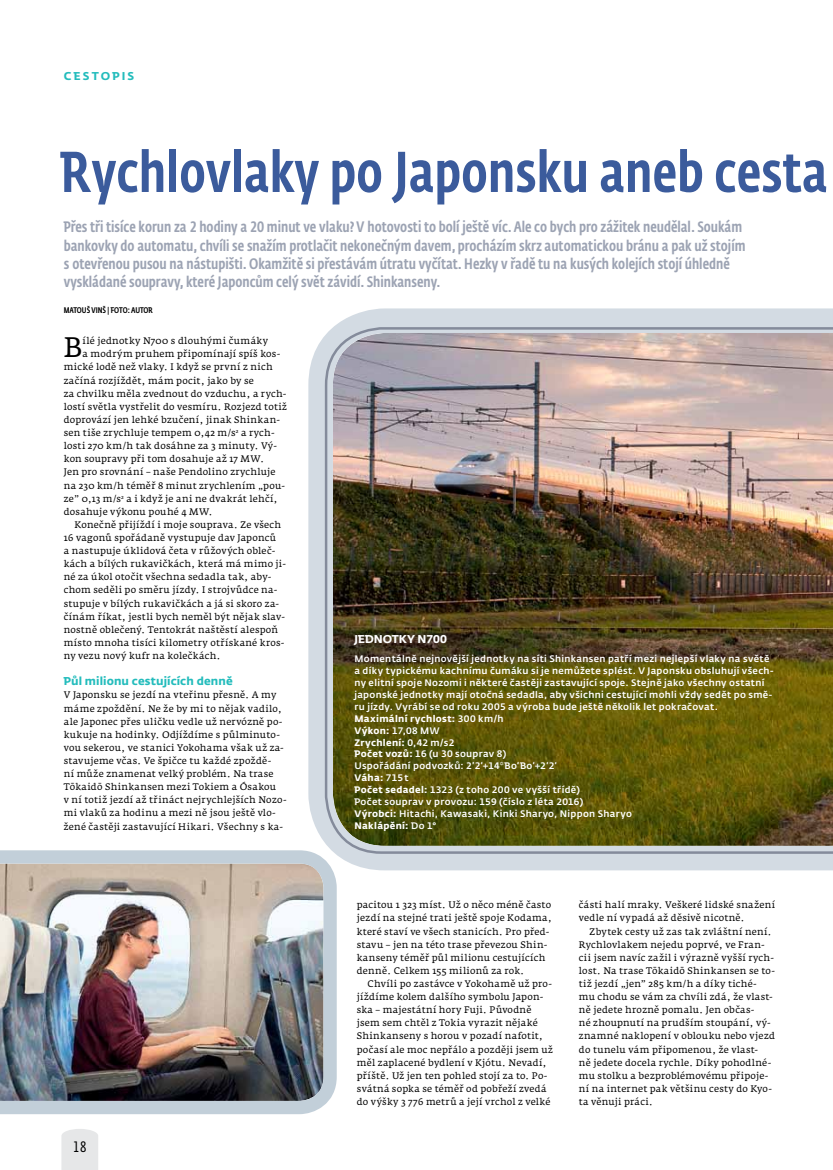
<style>
.page{position:relative;width:833px;height:1170px;background:#fff}
.page>*{position:absolute;margin:0;border:0;box-sizing:border-box;transform-origin:0 0}
.t1{font:500 56.88px "CD Fedra Cond Pro";color:#3b5b9c}
.t2{font:27.88px "Fedra Serif A Pro";color:#000}
.t3{font:500 15px/18.2px "CD Fedra Cond Pro";color:#9ca3b3}
.t4{font:15px "CD Fedra Cond Pro";color:#000}
.t5{font:700 11.25px "CD Fedra";letter-spacing:.005em;color:#23bcbc}
.t6{font:700 11.25px "CD Fedra";color:#fff}
.t7{font:9.38px/13.1px "Fedra Serif A Pro";letter-spacing:.025em;color:#000}
.t8{font:500 9.38px/11.9px "CD Fedra";letter-spacing:.03em;color:#fff}
.t9{font:500 8.12px "CD Fedra Cond Pro";color:#000}
.s1{font-weight:700}
</style>
<div class="page">
<svg style="left:61px;top:1129px;width:37px;height:40px"></svg>
<img style="left:308px;top:308px;width:525px;height:562px">
<img style="left:0;top:850px;width:337px;height:264px">
<p class="t5" style="left:64px;top:68px;width:11px">CESTO</p>
<p class="t5" style="left:112px;top:68px;width:15px">PIS</p>
<h1 class="t1" style="left:61px;top:139px;width:768px">Rychlovlaky po Japonsku aneb cesta</h1>
<p class="t3" style="left:64px;top:218px;width:683px">Přes tři tisíce korun za 2 hodiny a 20 minut ve vlaku? V hotovosti to bolí ještě víc. Ale co bych pro zážitek neudělal. Soukám bankovky do automatu, chvíli se snažím protlačit nekonečným davem, procházím skrz automatickou bránu a pak už stojím s otevřenou pusou na nástupišti. Okamžitě si přestávám útratu vyčítat. Hezky v řadě tu na kusých kolejích stojí úhledně vyskládané soupravy, které Japoncům celý svět závidí. Shinkanseny.</p>
<p class="t9" style="left:64px;top:305px;width:89px">Matouš vinš | Foto: autor</p>
<h2 class="t2" style="left:64px;top:331px;width:21px">B</h2>
<p class="t7" style="left:83px;top:334px;width:187px">ílé jednotky N700 s dlouhými čumáky</p>
<p class="t7" style="left:83px;top:347px;width:199px">a modrým pruhem připomínají spíš kos-</p>
<p class="t7" style="left:64px;top:360px;width:210px">mické lodě než vlaky. I když se první z nich</p>
<p class="t7" style="left:64px;top:374px;width:192px">začíná rozjíždět, mám pocit, jako by se</p>
<p class="t7" style="left:64px;top:387px;width:224px">za chvilku měla zvednout do vzduchu, a rych-</p>
<p class="t7" style="left:64px;top:400px;width:225px">lostí světla vystřelit do vesmíru. Rozjezd totiž</p>
<p class="t7" style="left:64px;top:413px;width:218px">doprovází jen lehké bzučení, jinak Shinkan-</p>
<p class="t7" style="left:64px;top:426px;width:212px">sen tiše zrychluje tempem 0,42 m/s<sup>2</sup> a rych-</p>
<p class="t7" style="left:64px;top:439px;width:215px">losti 270 km/h tak dosáhne za 3 minuty. Vý-</p>
<p class="t7" style="left:64px;top:452px;width:202px">kon soupravy při tom dosahuje až 17 MW.</p>
<p class="t7" style="left:64px;top:465px;width:213px">Jen pro srovnání – naše Pendolino zrychluje</p>
<p class="t7" style="left:64px;top:478px;width:223px">na 230 km/h téměř 8 minut zrychlením „pou-</p>
<p class="t7" style="left:64px;top:492px;width:215px">ze” 0,13 m/s<sup>2</sup> a i když je ani ne dvakrát lehčí,</p>
<p class="t7" style="left:64px;top:505px;width:150px">dosahuje výkonu pouhé 4 MW.</p>
<p class="t7" style="left:74px;top:518px;width:208px">Konečně přijíždí i moje souprava. Ze všech</p>
<p class="t7" style="left:64px;top:531px;width:214px">16 vagonů spořádaně vystupuje dav Japonců</p>
<p class="t7" style="left:64px;top:544px;width:213px">a nastupuje úklidová četa v růžových obleč-</p>
<p class="t7" style="left:64px;top:557px;width:224px">kách a bílých rukavičkách, která má mimo ji-</p>
<p class="t7" style="left:64px;top:570px;width:209px">né za úkol otočit všechna sedadla tak, aby-</p>
<p class="t7" style="left:64px;top:583px;width:215px">chom seděli po směru jízdy. I strojvůdce na-</p>
<p class="t7" style="left:64px;top:596px;width:217px">stupuje v bílých rukavičkách a já si skoro za-</p>
<p class="t7" style="left:64px;top:610px;width:223px">čínám říkat, jestli bych neměl být nějak slav-</p>
<p class="t7" style="left:64px;top:623px;width:216px">nostně oblečený. Tentokrát naštěstí alespoň</p>
<p class="t7" style="left:64px;top:636px;width:222px">místo mnoha tisíci kilometry otřískané kros-</p>
<p class="t7" style="left:64px;top:649px;width:158px">ny vezu nový kufr na kolečkách.</p>
<p class="t5" style="left:64px;top:674px;width:170px">Půl milionu cestujících denně</p>
<p class="t7" style="left:64px;top:688px;width:224px">V Japonsku se jezdí na vteřinu přesně. A my máme zpoždění. Ne že by mi to nějak vadilo, ale Japonec přes uličku vedle už nervózně po&shy;kukuje na hodinky. Odjíždíme s půlminuto&shy;vou sekerou, ve stanici Yokohama však už za&shy;stavujeme včas. Ve špičce tu každé zpoždě-<br>ní může znamenat velký problém. Na trase Tōkaidō Shinkansen mezi Tokiem a Ósakou<br>v ní totiž jezdí až třináct nejrychlejších Nozo&shy;mi vlaků za hodinu a mezi ně jsou ještě vlo&shy;žené častěji zastavující Hikari. Všechny s ka-</p>
<h3 class="t4" style="left:73px;top:1138px;width:16px">18</h3>
<p class="t6" style="left:354px;top:632px;width:94px">Jednotky N 700</p>
<p class="t8" style="left:354px;top:653px;width:420px">Momentálně nejnovější jednotky na síti Shinkansen patří mezi nejlepší vlaky na světě a díky typickému kachnímu čumáku si je nemůžete splést. VJaponsku obsluhují všech&shy;ny elitní spoje N ozomi i některé častěji zastavující spoje. Stejně jako všechny ostatní japonské jednotky mají otočná sedadla, aby všichni cestující mohli vždy sedět po smě&shy;ru jízdy. Vyrábí se od roku 2005 a výroba bude ještě několik let pokračovat.<br><span class="s1">Maximální rychlost:</span> 300 km/h<br><span class="s1">Výkon:</span> 17,08 MW<br><span class="s1">Zrychlení:</span> 0,42 m/s2<br><span class="s1">Počet vozů:</span> 16 (u 30 souprav 8)<br>Uspořádání podvozků: 2’2‘+14*Bo‘Bo‘+2‘2‘<br><span class="s1">Váha:</span> 715 t<br><span class="s1">Počet sedadel:</span> 1323 (z toho 200 ve vyšší třídě)<br>Počet souprav v provozu: 159 (číslo z léta 2016)<br><span class="s1">Výrobci:</span> Hitachi, Kawasaki, Kinki Sharyo, N ippon Sharyo<br><span class="s1">Naklápění:</span> Do 1°</p>
<p class="t7" style="left:357px;top:898px;width:197px">pacitou 1 323 míst. Už o něco méně často jezdí na stejné trati ještě spoje Kodama, které staví ve všech stanicích. Pro před&shy;stavu – jen na této trase převezou Shin&shy;kanseny téměř půl milionu cestujících denně. Celkem 155 milionů za rok.</p>
<p class="t7" style="left:357px;top:977px;width:198px;text-indent:11px">Chvíli po zastávce v Yokohamě už pro&shy;jíždíme kolem dalšího symbolu Japon&shy;ska – majestátní hory Fuji. Původně jsem sem chtěl z Tokia vyrazit nějaké Shinkanseny s horou v pozadí nafotit, počasí ale moc nepřálo a později jsem už měl zaplacené bydlení v Kjótu. Nevadí, příště. Už jen ten pohled stojí za to. Po&shy;svátná sopka se téměř od pobřeží zvedá do výšky 3 776 metrů a její vrchol z velké</p>
<p class="t7" style="left:579px;top:898px;width:198px">části halí mraky. Veškeré lidské snažení vedle ní vypadá až děsivě nicotně.</p>
<p class="t7" style="left:579px;top:924px;width:198px;text-indent:11px">Zbytek cesty už zas tak zvláštní není.<br>Rychlovlakem nejedu poprvé, ve Fran&shy;cii jsem navíc zažil i výrazně vyšší rych&shy;lost. Na trase Tōkaidō Shinkansen se to&shy;tiž jezdí „jen” 285 km/h a díky tiché&shy;mu chodu se vám za chvíli zdá, že vlast&shy;ně jedete hrozně pomalu. Jen občas-<br>né zhoupnutí na prudším stoupání, vý&shy;znamné naklopení v oblouku nebo vjezd do tunelu vám připomenou, že vlast-<br>ně jedete docela rychle. Díky pohodlné&shy;mu stolku a bezproblémovému připoje&shy;ní na internet pak většinu cesty do Kyo&shy;ta věnuji práci.</p>
</div>
